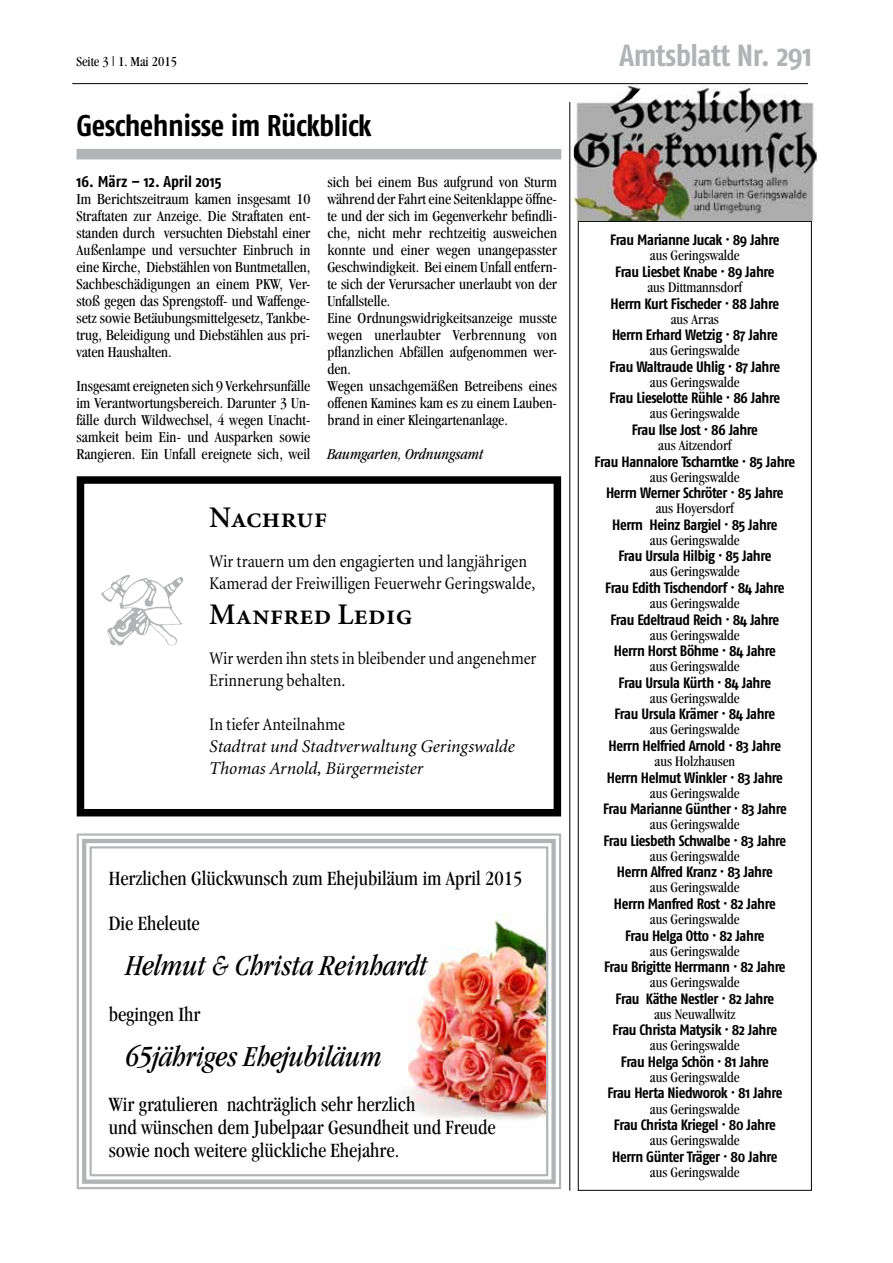
<style>
.page{position:relative;width:893px;height:1263px;background:#fff}
.page>*{position:absolute;margin:0;border:0;box-sizing:border-box;transform-origin:0 0}
.t1{font:700 30.6px "Fago Co";letter-spacing:-.015em;color:#b1b3b4}
.t2{font:italic condensed 30px "Garamond";color:#000}
.t3{font:700 30px "Fago Co";letter-spacing:-.015em;color:#000}
.t4{font:30px "Minion Semibold SC";color:#000}
.t5{font:condensed 21px/22.6px "Garamond";color:#000}
.t6{font:condensed 18px/22px "Minion";letter-spacing:-.005em;color:#000}
.t7{font:italic 18px/22px "Minion";color:#000}
.t8{font:condensed 15.75px/17px "Garamond";color:#000;text-align:justify}
.t9{font:italic condensed 15.75px "Garamond";color:#000}
.t10{font:700 15.75px "Fago Co";color:#000}
.t11{font:700 15px "Fago Co";letter-spacing:-.025em;color:#000}
.t12{font:condensed 15px "Garamond";color:#000}
.t13{font:condensed 14.25px "Garamond";color:#000}
</style>
<div class="page">
<hr style="left:72px;top:83px;width:736px;height:1px;background:#000">
<div style="left:578px;top:221px;width:234px;height:970px;border:1px solid #000"></div>
<img style="left:574px;top:85px;width:243px;height:136px">
<hr style="left:569px;top:102px;width:1px;height:1089px;background:#000">
<div style="left:77px;top:149px;width:484px;height:10px;background:#b1b3b4"></div>
<svg style="left:76px;top:833px;width:485px;height:357px"></svg>
<div style="left:82px;top:839px;width:474px;height:345px;border:4px solid #b1b3b4"></div>
<div style="left:90px;top:846px;width:458px;height:330px;border:2px solid #b1b3b4"></div>
<div style="left:77px;top:476px;width:484px;height:340px;border:8px solid #000"></div>
<img style="left:101px;top:575px;width:81px;height:71px">
<p class="t13" style="left:77px;top:53px;width:102px">Seite 3 | 1. Mai 2015</p>
<h2 class="t3" style="left:77px;top:108px;width:297px">Geschehnisse im Rückblick</h2>
<p class="t8" style="left:327px;top:173px;width:231px;text-align:left">sich bei einem Bus aufgrund von Sturm während der Fahrt eine Seitenklappe öffne&shy;te und der sich im Gegenverkehr befindli&shy;che, nicht mehr rechtzeitig ausweichen konnte und einer wegen unangepasster Geschwindigkeit. Bei einem Unfall entfern&shy;te sich der Verursacher unerlaubt von der Unfallstelle.<br>Eine Ordnungswidrigkeitsanzeige musste wegen unerlaubter Verbrennung von pflanzlichen Abfällen aufgenommen wer&shy;den.<br>Wegen unsachgemäßen Betreibens eines offenen Kamines kam es zu einem Lauben&shy;brand in einer Kleingartenanlage.</p>
<p class="t9" style="left:327px;top:446px;width:158px">Baumgarten, Ordnungsamt</p>
<p class="t10" style="left:77px;top:172px;width:147px">16. März – 12. April 2015</p>
<p class="t8" style="left:76px;top:190px;width:235px">Im Berichtszeitraum kamen insgesamt 10<br>Straftaten zur Anzeige. Die Straftaten ent&shy;standen durch versuchten Diebstahl einer Außenlampe und versuchter Einbruch in eine Kirche, Diebstählen von Buntmetallen, Sachbeschädigungen an einem PKW, Ver&shy;stoß gegen das Sprengstoff- und Waffenge&shy;setz sowie Betäubungsmittelgesetz, Tankbe&shy;trug, Beleidigung und Diebstählen aus pri&shy;vaten Haushalten.</p>
<p class="t8" style="left:76px;top:378px;width:235px">Insgesamt ereigneten sich 9 Verkehrsunfälle im Verantwortungsbereich. Darunter 3 Un&shy;fälle durch Wildwechsel, 4 wegen Unacht&shy;samkeit beim Ein- und Ausparken sowie Rangieren. Ein Unfall ereignete sich, weil</p>
<h2 class="t4" style="left:209px;top:502px;width:119px">Nachruf</h2>
<p class="t6" style="left:209px;top:551px;width:328px">Wir trauern um den engagierten und langjährigen<br>Kamerad der Freiwilligen Feuerwehr Geringswalde,</p>
<h2 class="t4" style="left:209px;top:599px;width:205px">Manfred Ledig</h2>
<p class="t6" style="left:209px;top:648px;width:329px">Wir werden ihn stets in bleibender und angenehmer<br>Erinnerung behalten.</p>
<p class="t6" style="left:209px;top:714px;width:137px">In tiefer Anteilnahme</p>
<p class="t7" style="left:209px;top:736px;width:307px">Stadtrat und Stadtverwaltung Geringswalde<br>Thomas Arnold, Bürgermeister</p>
<h3 class="t5" style="left:109px;top:855px;width:415px;line-height:45.3px">Herzlichen Glückwunsch zum Ehejubiläum im April 2015<br>Die Eheleute</h3>
<h2 class="t2" style="left:126px;top:949px;width:303px">Helmut &amp; Christa Reinhardt</h2>
<h3 class="t5" style="left:109px;top:1002px;width:93px">begingen Ihr</h3>
<h2 class="t2" style="left:126px;top:1040px;width:258px">65jähriges Ehejubiläum</h2>
<h3 class="t5" style="left:109px;top:1093px;width:388px">Wir gratulieren nachträglich sehr herzlich<br>und wünschen dem Jubelpaar Gesundheit und Freude sowie noch weitere glückliche Ehejahre.</h3>
<h1 class="t1" style="left:619px;top:37px;width:194px">Amtsblatt Nr. 291</h1>
<p class="t11" style="left:610px;top:231px;width:171px">Frau Marianne Jucak · 89 Jahre</p>
<p class="t12" style="left:650px;top:247px;width:91px">aus Geringswalde</p>
<p class="t11" style="left:615px;top:263px;width:161px">Frau Liesbet Knabe · 89 Jahre</p>
<p class="t12" style="left:647px;top:279px;width:96px">aus Dittmannsdorf</p>
<p class="t11" style="left:610px;top:295px;width:170px">Herrn Kurt Fischeder · 88 Jahre</p>
<p class="t12" style="left:671px;top:311px;width:50px">aus Arras</p>
<p class="t11" style="left:612px;top:326px;width:167px">Herrn Erhard Wetzig · 87 Jahre</p>
<p class="t12" style="left:650px;top:342px;width:91px">aus Geringswalde</p>
<p class="t11" style="left:609px;top:358px;width:172px">Frau Waltraude Uhlig · 87 Jahre</p>
<p class="t12" style="left:650px;top:374px;width:91px">aus Geringswalde</p>
<p class="t11" style="left:610px;top:389px;width:172px">Frau Lieselotte Rühle · 86 Jahre</p>
<p class="t12" style="left:650px;top:405px;width:91px">aus Geringswalde</p>
<p class="t11" style="left:632px;top:421px;width:128px">Frau Ilse Jost · 86 Jahre</p>
<p class="t12" style="left:658px;top:437px;width:75px">aus Aitzendorf</p>
<p class="t11" style="left:594px;top:453px;width:202px">Frau Hannalore Tscharntke · 85 Jahre</p>
<p class="t12" style="left:650px;top:468px;width:91px">aus Geringswalde</p>
<p class="t11" style="left:606px;top:484px;width:179px">Herrn Werner Schröter · 85 Jahre</p>
<p class="t12" style="left:656px;top:500px;width:80px">aus Hoyersdorf</p>
<p class="t11" style="left:612px;top:516px;width:167px">Herrn Heinz Bargiel · 85 Jahre</p>
<p class="t12" style="left:650px;top:532px;width:91px">aus Geringswalde</p>
<p class="t11" style="left:618px;top:547px;width:155px">Frau Ursula Hilbig · 85 Jahre</p>
<p class="t12" style="left:650px;top:563px;width:91px">aus Geringswalde</p>
<p class="t11" style="left:605px;top:579px;width:181px">Frau Edith Tischendorf · 84 Jahre</p>
<p class="t12" style="left:650px;top:595px;width:91px">aus Geringswalde</p>
<p class="t11" style="left:610px;top:610px;width:170px">Frau Edeltraud Reich · 84 Jahre</p>
<p class="t12" style="left:650px;top:626px;width:91px">aus Geringswalde</p>
<p class="t11" style="left:614px;top:642px;width:163px">Herrn Horst Böhme · 84 Jahre</p>
<p class="t12" style="left:650px;top:658px;width:91px">aus Geringswalde</p>
<p class="t11" style="left:619px;top:674px;width:154px">Frau Ursula Kürth · 84 Jahre</p>
<p class="t12" style="left:650px;top:690px;width:91px">aus Geringswalde</p>
<p class="t11" style="left:614px;top:705px;width:162px">Frau Ursula Krämer · 84 Jahre</p>
<p class="t12" style="left:650px;top:721px;width:91px">aus Geringswalde</p>
<p class="t11" style="left:608px;top:737px;width:174px">Herrn Helfried Arnold · 83 Jahre</p>
<p class="t12" style="left:654px;top:753px;width:82px">aus Holzhausen</p>
<p class="t11" style="left:607px;top:768px;width:177px">Herrn Helmut Winkler · 83 Jahre</p>
<p class="t12" style="left:650px;top:784px;width:91px">aus Geringswalde</p>
<p class="t11" style="left:603px;top:800px;width:185px">Frau Marianne Günther · 83 Jahre</p>
<p class="t12" style="left:650px;top:816px;width:91px">aus Geringswalde</p>
<p class="t11" style="left:603px;top:832px;width:184px">Frau Liesbeth Schwalbe · 83 Jahre</p>
<p class="t12" style="left:650px;top:848px;width:91px">aus Geringswalde</p>
<p class="t11" style="left:617px;top:863px;width:157px">Herrn Alfred Kranz · 83 Jahre</p>
<p class="t12" style="left:650px;top:879px;width:91px">aus Geringswalde</p>
<p class="t11" style="left:614px;top:895px;width:163px">Herrn Manfred Rost · 82 Jahre</p>
<p class="t12" style="left:650px;top:911px;width:91px">aus Geringswalde</p>
<p class="t11" style="left:625px;top:926px;width:141px">Frau Helga Otto · 82 Jahre</p>
<p class="t12" style="left:650px;top:942px;width:91px">aus Geringswalde</p>
<p class="t11" style="left:604px;top:958px;width:183px">Frau Brigitte Herrmann · 82 Jahre</p>
<p class="t12" style="left:650px;top:974px;width:91px">aus Geringswalde</p>
<p class="t11" style="left:616px;top:990px;width:160px">Frau Käthe Nestler · 82 Jahre</p>
<p class="t12" style="left:654px;top:1006px;width:83px">aus Neuwallwitz</p>
<p class="t11" style="left:613px;top:1021px;width:166px">Frau Christa Matysik · 82 Jahre</p>
<p class="t12" style="left:650px;top:1037px;width:91px">aus Geringswalde</p>
<p class="t11" style="left:621px;top:1053px;width:149px">Frau Helga Schön · 81 Jahre</p>
<p class="t12" style="left:650px;top:1069px;width:91px">aus Geringswalde</p>
<p class="t11" style="left:607px;top:1084px;width:177px">Frau Herta Niedworok · 81 Jahre</p>
<p class="t12" style="left:650px;top:1100px;width:91px">aus Geringswalde</p>
<p class="t11" style="left:614px;top:1116px;width:163px">Frau Christa Kriegel · 80 Jahre</p>
<p class="t12" style="left:650px;top:1132px;width:91px">aus Geringswalde</p>
<p class="t11" style="left:612px;top:1147px;width:167px">Herrn Günter Träger · 80 Jahre</p>
<p class="t12" style="left:650px;top:1163px;width:91px">aus Geringswalde</p>
</div>
